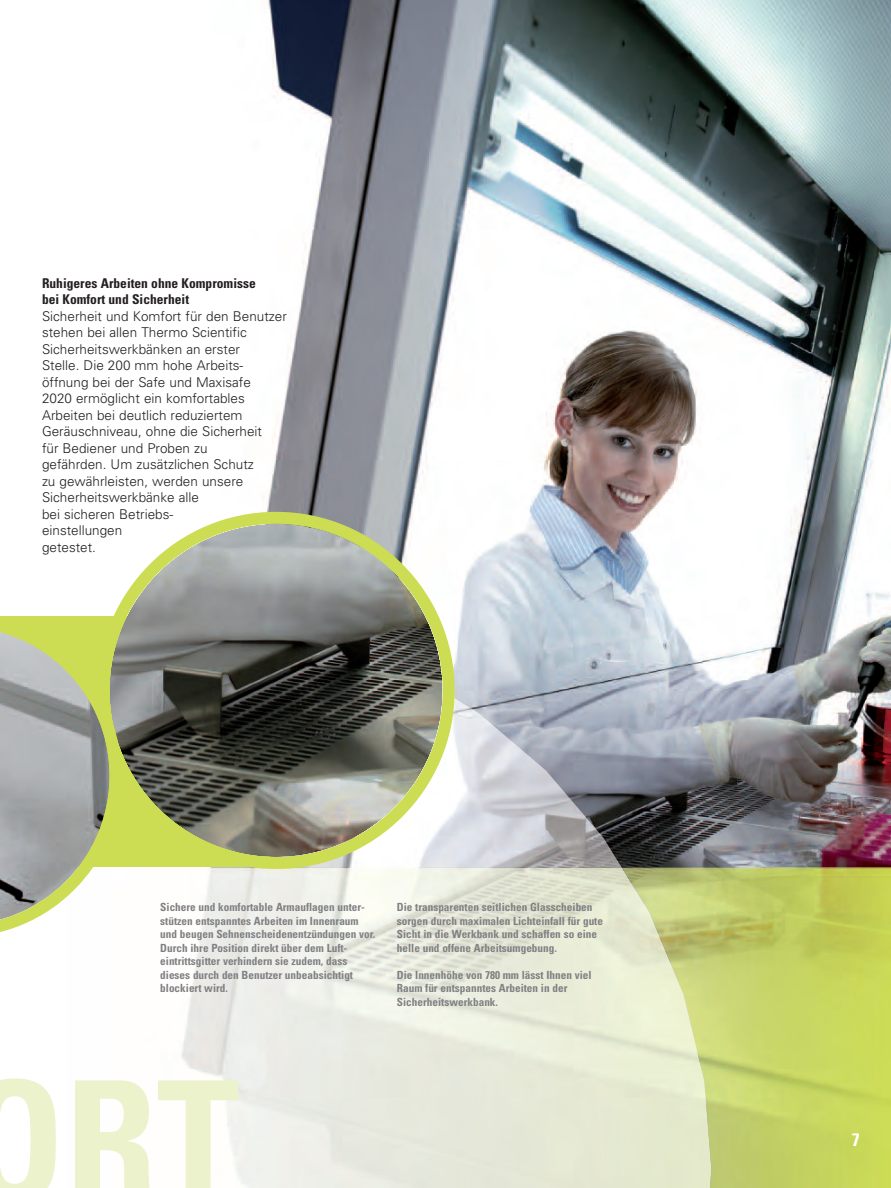
<style>
.page{position:relative;width:891px;height:1188px;background:#fff}
.page>*{position:absolute;margin:0;border:0;box-sizing:border-box;transform-origin:0 0}
.t1{font:700 condensed 165px "Univers";color:#ecf3cc}
.t2{font:700 condensed 18px "Univers";color:#fff}
.t3{font:300 13.5px/16.5px "Univers";color:#231f20}
.t4{font:700 condensed 13.5px/16.5px "Univers";color:#231f20}
.t5{font:700 condensed 11.25px/13.5px "Univers";color:#808083}
</style>
<div class="page">
<img style="left:267px;top:0;width:624px;height:867px">
<img style="left:711px;top:867px;width:180px;height:321px">
<svg style="left:622px;top:627px;width:86px;height:240px"></svg>
<img style="left:455px;top:606px;width:167px;height:261px">
<img style="left:181px;top:867px;width:530px;height:321px">
<svg style="left:117px;top:512px;width:338px;height:357px"></svg>
<svg style="left:0;top:608px;width:122px;height:324px"></svg>
<p class="t4" style="left:42px;top:276px;width:215px">Ruhigeres Arbeiten ohne Kompromisse bei Komfort und Sicherheit</p>
<p class="t3" style="left:42px;top:309px;width:246px">Sicherheit und Komfort für den Benutzer stehen bei allen Thermo Scientific<br>Sicherheitswerkbänken an erster<br>Stelle. Die 200 mm hohe Arbeits&shy;öffnung bei der Safe und Maxisafe<br>2020 ermöglicht ein komfortables<br>Arbeiten bei deutlich reduziertem<br>Geräuschniveau, ohne die Sicherheit<br>für Bediener und Proben zu<br>gefährden. Um zusätzlichen Schutz<br>zu gewährleisten, werden unsere<br>Sicherheitswerkbänke alle<br>bei sicheren Betriebs-<br>einstellungen<br>getestet.</p>
<p class="t5" style="left:160px;top:901px;width:216px">Sichere und komfortable Armauflagen unter&shy;stützen entspanntes Arbeiten im Innenraum und beugen Sehnenscheidenentzündungen vor.<br>Durch ihre Position direkt über dem Luft&shy;eintrittsgitter verhindern sie zudem, dass dieses durch den Benutzer unbeabsichtigt blockiert wird.</p>
<p class="t5" style="left:397px;top:901px;width:208px">Die transparenten seitlichen Glasscheiben sorgen durch maximalen Lichteinfall für gute Sicht in die Werkbank und schaffen so eine helle und offene Arbeitsumgebung.</p>
<p class="t5" style="left:397px;top:969px;width:196px">Die Innenhöhe von 780 mm lässt Ihnen viel<br>Raum für entspanntes Arbeiten in der<br>Sicherheitswerkbank.</p>
<h1 class="t1" style="left:-36px;top:1080px;width:277px">ORT</h1>
<h2 class="t2" style="left:852px;top:1133px;width:9px">7</h2>
</div>
